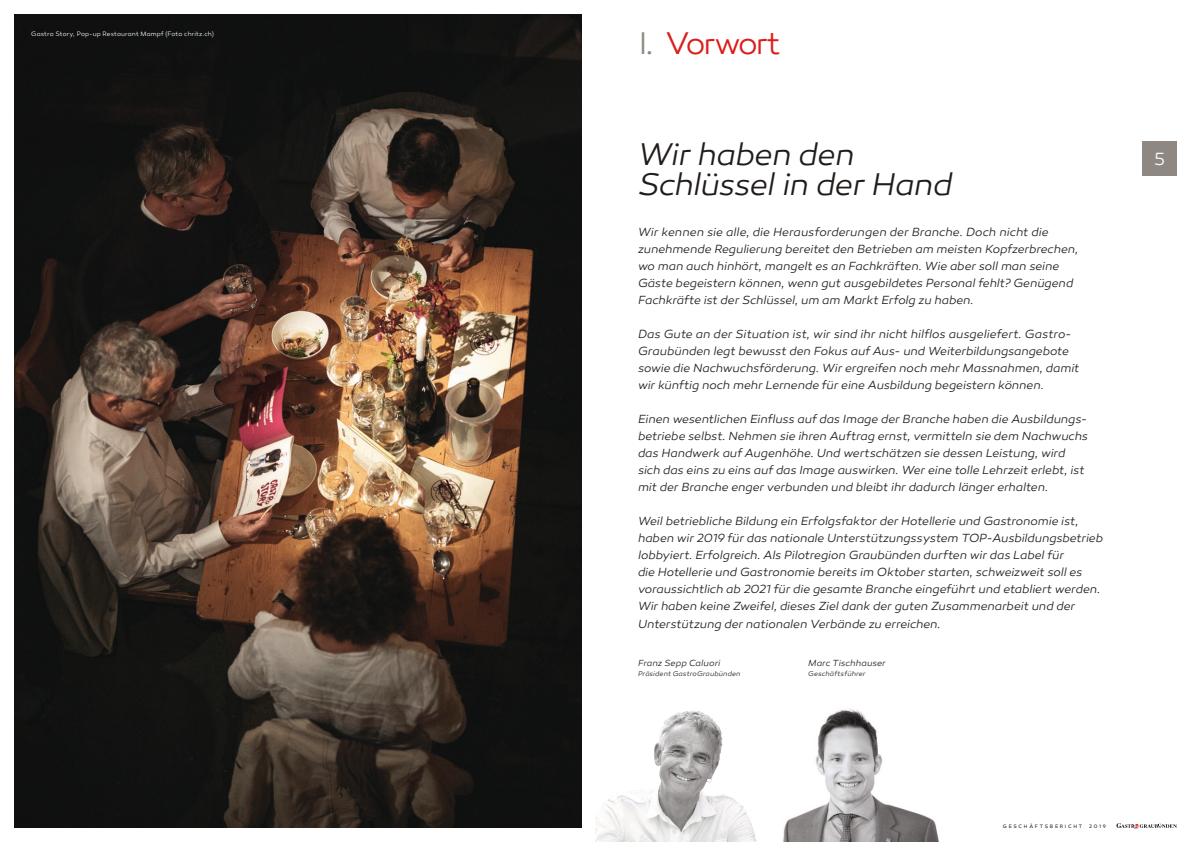
<style>
.page{position:relative;width:1191px;height:842px;background:#fff}
.page>*{position:absolute;margin:0;border:0;box-sizing:border-box;transform-origin:0 0}
.t1{font:italic 300 32px/30px "Canaro";letter-spacing:-.02em;color:#201c1a}
.t2{font:300 32px "Canaro";letter-spacing:-.065em;color:#db1d1b}
.t3{font:300 18px "Canaro";color:#fff}
.t4{font:italic 300 12px/17px "Canaro";letter-spacing:-.005em;color:#201c1a}
.t5{font:italic 300 9px "Canaro";letter-spacing:.005em;color:#201c1a}
.t6{font:italic 300 7px "Canaro";letter-spacing:.015em;color:#201c1a}
.t7{font:300 6.5px "Canaro";letter-spacing:.02em;color:#fff}
.t8{font:5px "Canaro";letter-spacing:.335em;color:#201c1a}
.s1{color:#8e8782}
</style>
<div class="page">
<div style="left:1142px;top:142px;width:34px;height:34px;background:#8e8782"></div>
<svg style="left:1116px;top:823px;width:60px;height:6px"></svg>
<img style="left:14px;top:14px;width:567px;height:814px">
<img style="left:783px;top:709px;width:156px;height:133px">
<img style="left:595px;top:710px;width:162px;height:132px">
<p class="t7" style="left:31px;top:30px;width:184px">Gastro Story, Pop-up Restaurant Mampf (Foto chritz.ch)</p>
<h1 class="t2" style="left:638px;top:25px;width:144px"><span class="s1">I.</span> Vorwort</h1>
<h1 class="t1" style="left:638px;top:139px;width:316px">Wir haben den<br>Schlüssel in der Hand</h1>
<p class="t4" style="left:638px;top:224px;width:442px">Wir kennen sie alle, die Herausforderungen der Branche. Doch nicht die zunehmende Regulierung bereitet den Betrieben am meisten Kopfzerbrechen, wo man auch hinhört, mangelt es an Fachkräften. Wie aber soll man seine Gäste begeistern können, wenn gut ausgebildetes Personal fehlt? Genügend Fachkräfte ist der Schlüssel, um am Markt Erfolg zu haben.</p>
<p class="t4" style="left:638px;top:326px;width:443px">Das Gute an der Situation ist, wir sind ihr nicht hilflos ausgeliefert. Gastro-Graubünden legt bewusst den Fokus auf Aus- und Weiterbildungsangebote sowie die Nachwuchsförderung. Wir ergreifen noch mehr Massnahmen, damit wir künftig noch mehr Lernende für eine Ausbildung begeistern können.</p>
<p class="t4" style="left:638px;top:411px;width:451px">Einen wesentlichen Einfluss auf das Image der Branche haben die Ausbildungs&shy;betriebe selbst. Nehmen sie ihren Auftrag ernst, vermitteln sie dem Nachwuchs das Handwerk auf Augenhöhe. Und wertschätzen sie dessen Leistung, wird sich das eins zu eins auf das Image auswirken. Wer eine tolle Lehrzeit erlebt, ist mit der Branche enger verbunden und bleibt ihr dadurch länger erhalten.</p>
<p class="t4" style="left:638px;top:513px;width:466px">Weil betriebliche Bildung ein Erfolgsfaktor der Hotellerie und Gastronomie ist, haben wir 2019 für das nationale Unterstützungssystem TOP-Ausbildungsbetrieb lobbyiert. Erfolgreich. Als Pilotregion Graubünden durften wir das Label für<br>die Hotellerie und Gastronomie bereits im Oktober starten, schweizweit soll es voraussichtlich ab 2021 für die gesamte Branche eingeführt und etabliert werden.<br>Wir haben keine Zweifel, dieses Ziel dank der guten Zusammenarbeit und der Unterstützung der nationalen Verbände zu erreichen.</p>
<p class="t5" style="left:638px;top:658px;width:84px">Franz Sepp Caluori</p>
<p class="t5" style="left:808px;top:658px;width:79px">Marc Tischhauser</p>
<p class="t6" style="left:638px;top:670px;width:104px">Präsident GastroGraubünden</p>
<p class="t6" style="left:808px;top:670px;width:59px">Geschäftsführer</p>
<h2 class="t3" style="left:1154px;top:149px;width:13px">5</h2>
<p class="t8" style="left:1003px;top:823px;width:81px">GESCHÄFTSBERICHT</p>
<p class="t8" style="left:1089px;top:823px;width:18px">2019</p>
</div>
